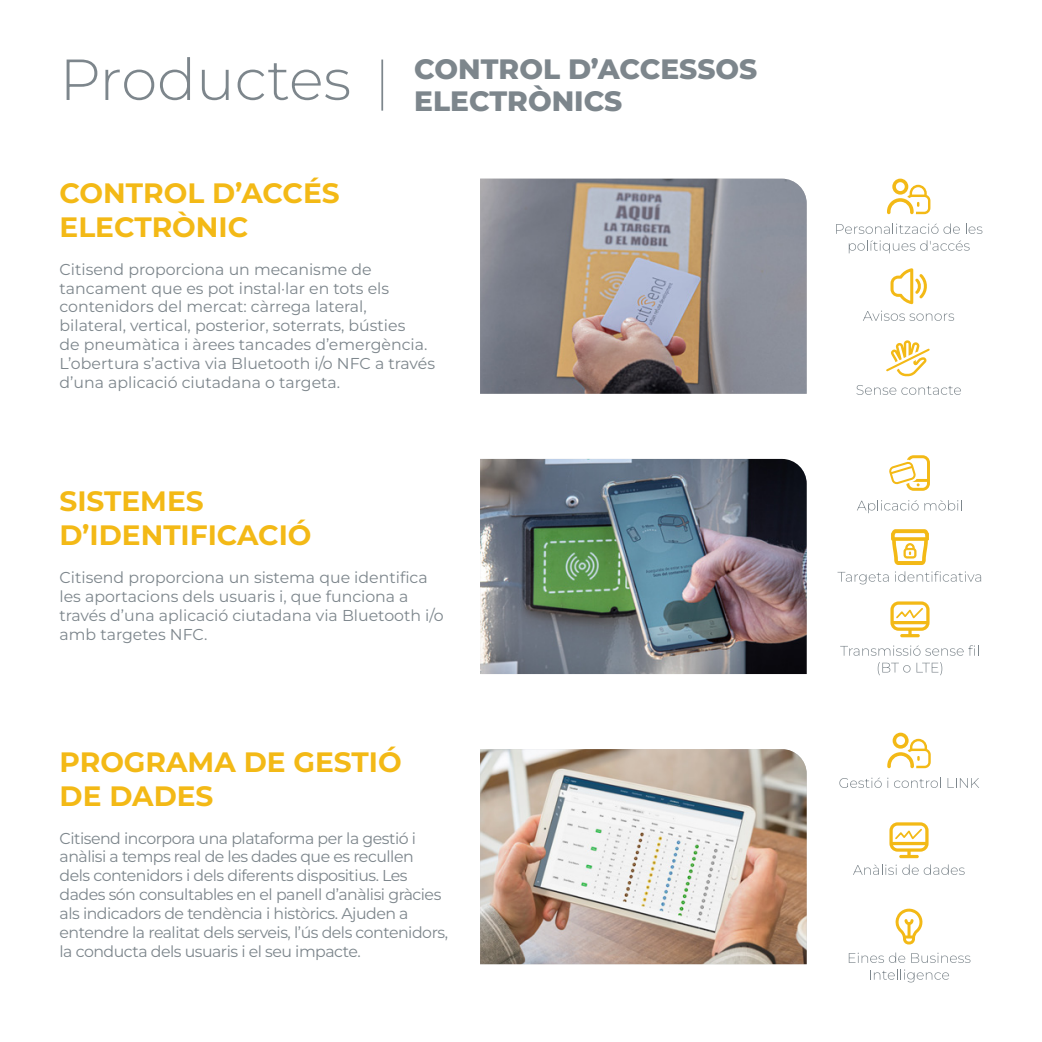
<style>
.page{position:relative;width:1042px;height:1042px;background:#fff}
.page>*{position:absolute;margin:0;border:0;box-sizing:border-box;transform-origin:0 0}
.t1{font:700 28px/33.6px "Montserrat";color:#f3b916}
.t2{font:800 28px/31.5px "Montserrat";color:#7d868c}
.t3{font:15.75px/18.9px "Montserrat";letter-spacing:-.01em;color:#7d868c}
.t4{font:15.75px/18.9px "Montserrat";letter-spacing:-.03em;color:#7d868c}
.s1{font-weight:300;font-size:57.75px}
</style>
<div class="page">
<svg style="left:887px;top:179px;width:43px;height:35px"></svg>
<svg style="left:890px;top:268px;width:37px;height:36px"></svg>
<svg style="left:886px;top:340px;width:44px;height:36px"></svg>
<svg style="left:836px;top:223px;width:146px;height:11px"></svg>
<svg style="left:849px;top:240px;width:120px;height:13px"></svg>
<svg style="left:863px;top:311px;width:91px;height:10px"></svg>
<svg style="left:856px;top:385px;width:105px;height:10px"></svg>
<svg style="left:889px;top:455px;width:41px;height:36px"></svg>
<svg style="left:890px;top:601px;width:39px;height:36px"></svg>
<svg style="left:891px;top:529px;width:38px;height:36px"></svg>
<svg style="left:857px;top:500px;width:61px;height:13px"></svg>
<svg style="left:924px;top:500px;width:38px;height:10px"></svg>
<svg style="left:837px;top:572px;width:51px;height:12px"></svg>
<svg style="left:895px;top:571px;width:86px;height:11px"></svg>
<svg style="left:840px;top:645px;width:135px;height:11px"></svg>
<svg style="left:878px;top:662px;width:32px;height:13px"></svg>
<svg style="left:916px;top:662px;width:26px;height:13px"></svg>
<svg style="left:887px;top:732px;width:44px;height:36px"></svg>
<svg style="left:889px;top:822px;width:39px;height:36px"></svg>
<svg style="left:895px;top:908px;width:28px;height:36px"></svg>
<svg style="left:839px;top:777px;width:49px;height:11px"></svg>
<svg style="left:894px;top:777px;width:47px;height:11px"></svg>
<svg style="left:947px;top:778px;width:32px;height:10px"></svg>
<svg style="left:853px;top:864px;width:111px;height:11px"></svg>
<svg style="left:849px;top:952px;width:56px;height:11px"></svg>
<svg style="left:911px;top:952px;width:59px;height:11px"></svg>
<svg style="left:870px;top:969px;width:79px;height:13px"></svg>
<img style="left:480px;top:179px;width:326px;height:215px">
<img style="left:480px;top:459px;width:326px;height:215px">
<img style="left:480px;top:749px;width:326px;height:215px">
<hr style="left:381px;top:60px;width:2px;height:51px;background:#7d868c">
<h1 class="t2" style="left:414px;top:52px;width:344px;text-indent:-355px"><span class="s1">Productes</span> CONTROL D’ACCESSOS<br>ELECTRÒNICS</h1>
<h1 class="t1" style="left:60px;top:175px;width:282px">CONTROL D’ACCÉS<br>ELECTRÒNIC</h1>
<p class="t3" style="left:60px;top:259px;width:377px">Citisend proporciona un mecanisme de tancament que es pot instal·lar en tots els contenidors del mercat: càrrega lateral, bilateral, vertical, posterior, soterrats, bústies<br>de pneumàtica i àrees tancades d’emergència.<br>L’obertura s’activa via Bluetooth i/o NFC a través d’una aplicació ciutadana o targeta.</p>
<h1 class="t1" style="left:60px;top:483px;width:253px">SISTEMES<br>D’IDENTIFICACIÓ</h1>
<p class="t3" style="left:60px;top:567px;width:385px">Citisend proporciona un sistema que identifica les aportacions dels usuaris i, que funciona a través d’una aplicació ciutadana via Bluetooth i/o amb targetes NFC.</p>
<h1 class="t1" style="left:60px;top:744px;width:344px">PROGRAMA DE GESTIÓ<br>DE DADES</h1>
<p class="t4" style="left:60px;top:828px;width:390px">Citisend incorpora una plataforma per la gestió i anàlisi a temps real de les dades que es recullen dels contenidors i dels diferents dispositius. Les dades són consultables en el panell d’anàlisi gràcies als indicadors de tendència i històrics. Ajuden a entendre la realitat dels serveis, l’ús dels contenidors, la conducta dels usuaris i el seu impacte.</p>
</div>
